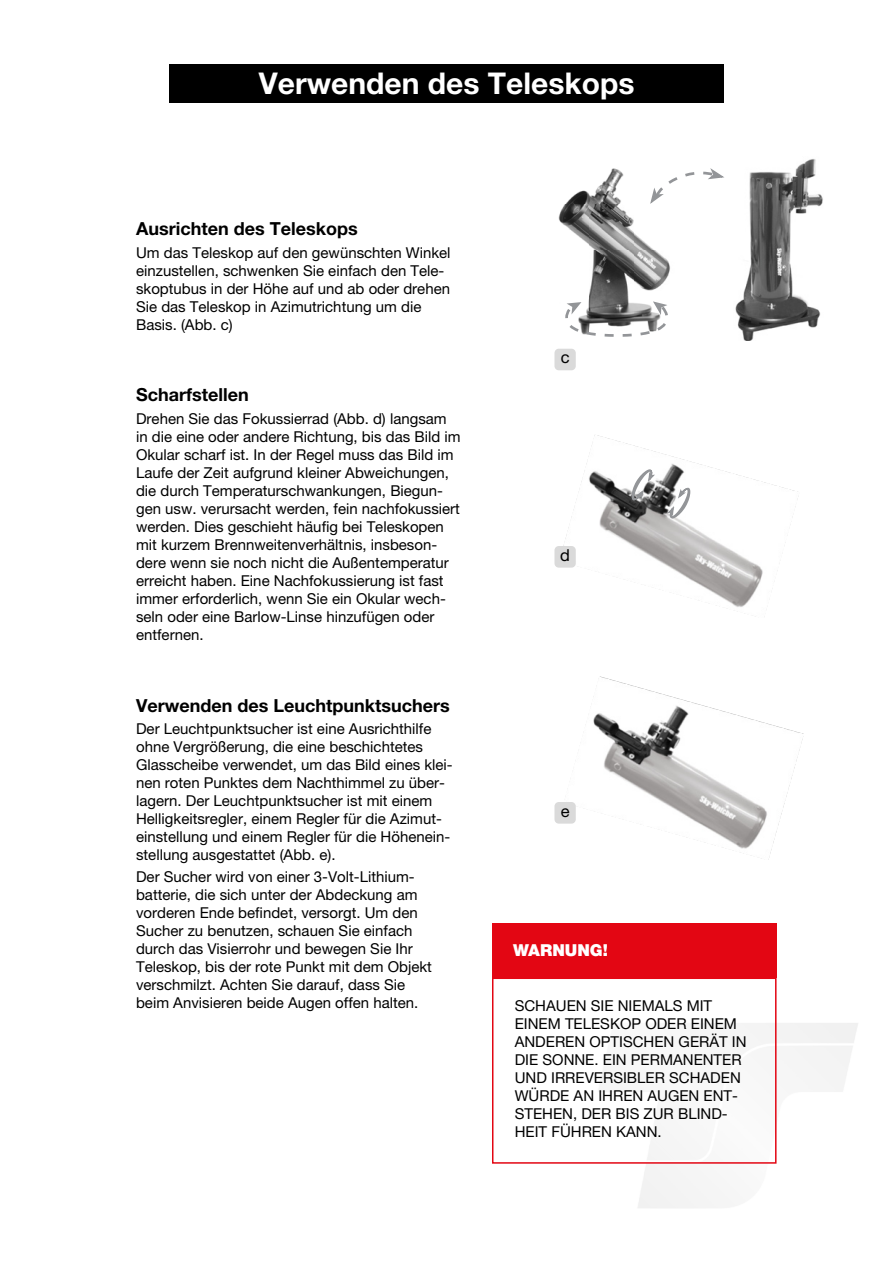
<style>
.page{position:relative;width:893px;height:1263px;background:#fff}
.page>*{position:absolute;margin:0;border:0;box-sizing:border-box;transform-origin:0 0}
.t1{font:700 30px "Helvetica Neue LT Pro";color:#fff}
.t2{font:700 18px "Helvetica Neue LT Pro";color:#000}
.t3{font:900 16.5px "Helvetica Neue LT Pro";color:#fff}
.t4{font:16.5px "Helvetica Neue LT Pro";color:#000}
.t5{font:15px/18px "Helvetica Neue LT Pro";color:#000}
</style>
<div class="page">
<img style="left:558px;top:168px;width:112px;height:133px">
<svg style="left:565px;top:301px;width:103px;height:36px"></svg>
<img style="left:735px;top:159px;width:88px;height:181px">
<svg style="left:650px;top:168px;width:74px;height:36px"></svg>
<img style="left:563px;top:435px;width:236px;height:172px">
<svg style="left:667px;top:488px;width:24px;height:31px"></svg>
<svg style="left:631px;top:469px;width:24px;height:31px"></svg>
<img style="left:593px;top:676px;width:211px;height:184px">
<div style="left:492px;top:977px;width:284px;height:187px;border:2px solid #e30613"></div>
<div style="left:492px;top:923px;width:284px;height:54px;background:#e30613"></div>
<div style="left:554px;top:349px;width:22px;height:21px;background:#dadada;border-radius:4px"></div>
<div style="left:554px;top:546px;width:22px;height:22px;background:#dadada;border-radius:4px"></div>
<div style="left:554px;top:802px;width:22px;height:22px;background:#dadada;border-radius:4px"></div>
<div style="left:170px;top:64px;width:554px;height:38px;background:#000"></div>
<h1 class="t1" style="left:259px;top:64px;width:377px">Verwenden des Teleskops</h1>
<p class="t2" style="left:136px;top:218px;width:223px">Ausrichten des Teleskops</p>
<p class="t5" style="left:136px;top:243px;width:316px">Um das Teleskop auf den gewünschten Winkel einzustellen, schwenken Sie einfach den Tele&shy;skoptubus in der Höhe auf und ab oder drehen Sie das Teleskop in Azimutrichtung um die Basis. (Abb. c)</p>
<p class="t2" style="left:136px;top:384px;width:114px">Scharfstellen</p>
<p class="t5" style="left:136px;top:409px;width:326px">Drehen Sie das Fokussierrad (Abb. d) langsam in die eine oder andere Richtung, bis das Bild im Okular scharf ist. In der Regel muss das Bild im Laufe der Zeit aufgrund kleiner Abweichungen, die durch Temperaturschwankungen, Biegun&shy;gen usw. verursacht werden, fein nachfokussiert werden. Dies geschieht häufig bei Teleskopen mit kurzem Brennweitenverhältnis, insbeson&shy;dere wenn sie noch nicht die Außentemperatur erreicht haben. Eine Nachfokussierung ist fast immer erforderlich, wenn Sie ein Okular wech&shy;seln oder eine Barlow-Linse hinzufügen oder entfernen.</p>
<p class="t2" style="left:136px;top:694px;width:315px">Verwenden des Leuchtpunktsuchers</p>
<p class="t5" style="left:136px;top:719px;width:318px">Der Leuchtpunktsucher ist eine Ausrichthilfe ohne Vergrößerung, die eine beschichtetes Glasscheibe verwendet, um das Bild eines klei&shy;nen roten Punktes dem Nachthimmel zu über&shy;lagern. Der Leuchtpunktsucher ist mit einem Helligkeitsregler, einem Regler für die Azimut&shy;einstellung und einem Regler für die Höhenein&shy;stellung ausgestattet (Abb. e).</p>
<p class="t5" style="left:136px;top:867px;width:297px">Der Sucher wird von einer 3-Volt-Lithium&shy;batterie, die sich unter der Abdeckung am vorderen Ende befindet, versorgt. Um den Sucher zu benutzen, schauen Sie einfach durch das Visierrohr und bewegen Sie Ihr Teleskop, bis der rote Punkt mit dem Objekt verschmilzt. Achten Sie darauf, dass Sie beim Anvisieren beide Augen offen halten.</p>
<p class="t4" style="left:561px;top:348px;width:10px">c</p>
<p class="t4" style="left:560px;top:545px;width:11px">d</p>
<p class="t4" style="left:561px;top:801px;width:10px">e</p>
<p class="t3" style="left:513px;top:940px;width:96px">WARNUNG!</p>
<p class="t5" style="left:515px;top:996px;width:233px">SCHAUEN SIE NIEMALS MIT<br>EINEM TELESKOP ODER EINEM<br>ANDEREN OPTISCHEN GERÄT IN<br>DIE SONNE. EIN PERMANENTER<br>UND IRREVERSIBLER SCHADEN<br>WÜRDE AN IHREN AUGEN ENT-<br>STEHEN, DER BIS ZUR BLIND-<br>HEIT FÜHREN KANN.</p>
</div>
